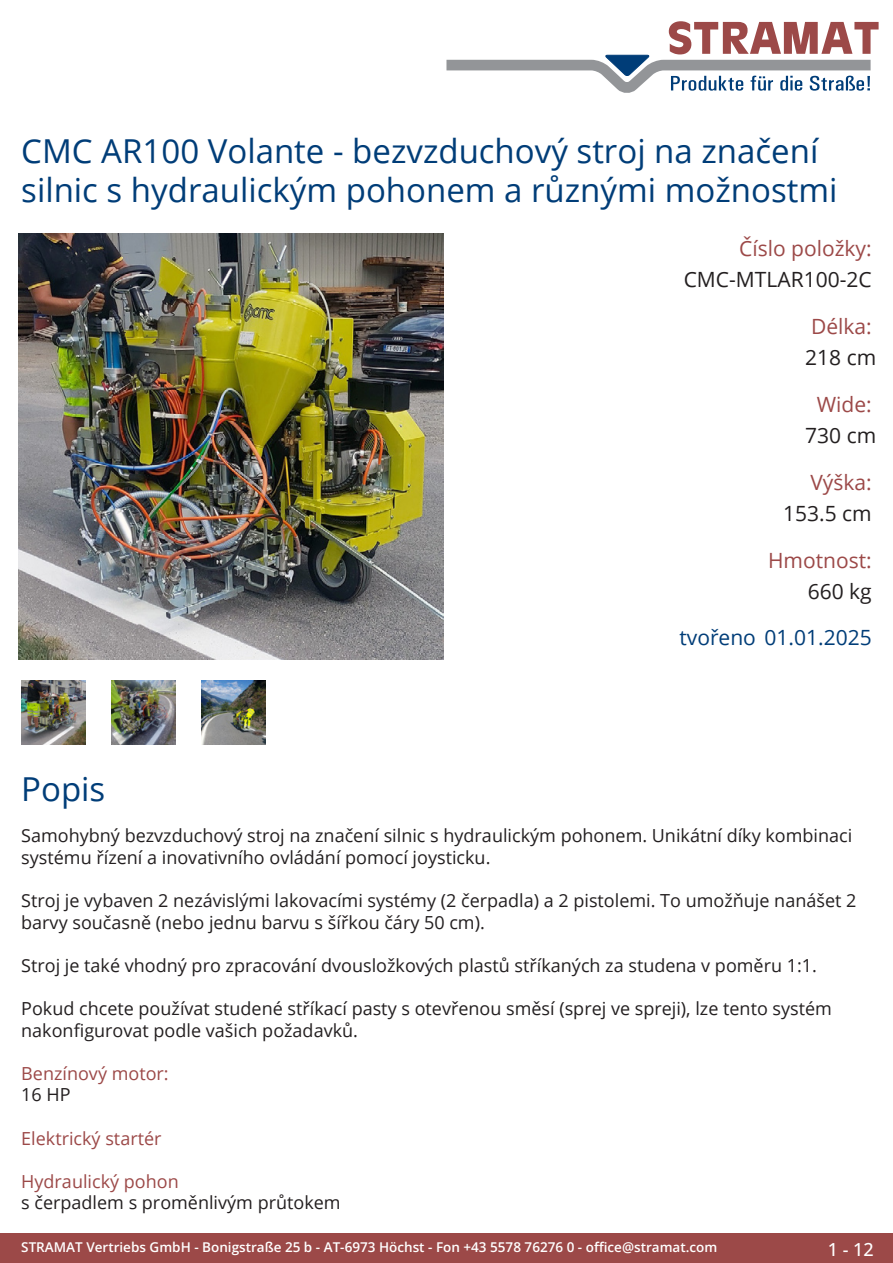
<style>
.page{position:relative;width:893px;height:1263px;background:#fff}
.page>*{position:absolute;margin:0;border:0;box-sizing:border-box;transform-origin:0 0}
.Produkttitel{font:33px/39.6px "Open Sans";color:#003d78}
.TechDaten_Überschrif{font:21px "Open Sans";color:#9c4948}
.TechDaten_Inhalt{font:21px "Open Sans";color:#231f20}
.Erstellungsdatum{font:21px "Open Sans";color:#003d78}
.Beschreibung_Text{font:18px/21.6px "Open Sans";color:#231f20}
.Beschreibung_Text-2{font:18px/21.6px "Open Sans";color:#9c4948}
.t1{font:500 18px "Open Sans";color:#fff}
.t2{font:600 13.5px "Open Sans";color:#fff}
.s1{color:#231f20}
.s2{color:#9c4948}
</style>
<div class="page">
<div style="left:0;top:1233px;width:893px;height:30px;background:#9c4948"></div>
<svg style="left:446px;top:21px;width:433px;height:72px"></svg>
<img style="left:18px;top:234px;width:425px;height:425px">
<img style="left:21px;top:680px;width:64px;height:64px">
<img style="left:112px;top:680px;width:63px;height:64px">
<img style="left:202px;top:680px;width:64px;height:64px">
<p class="Produkttitel" style="left:21px;top:130px;width:818px">CMC AR100 Volante - bezvzduchový stroj na značení silnic s hydraulickým pohonem a různými možnostmi</p>
<p class="TechDaten_Überschrif" style="left:739px;top:234px;width:134px">Číslo položky:</p>
<p class="TechDaten_Inhalt" style="left:684px;top:265px;width:190px">CMC-MTLAR100-2C</p>
<p class="TechDaten_Überschrif" style="left:811px;top:312px;width:62px">Délka:</p>
<p class="TechDaten_Inhalt" style="left:805px;top:343px;width:73px">218 cm</p>
<p class="TechDaten_Überschrif" style="left:817px;top:390px;width:56px">Wide:</p>
<p class="TechDaten_Inhalt" style="left:805px;top:421px;width:73px">730 cm</p>
<p class="TechDaten_Überschrif" style="left:810px;top:468px;width:63px">Výška:</p>
<p class="TechDaten_Inhalt" style="left:783px;top:499px;width:90px">153.5 cm</p>
<p class="TechDaten_Überschrif" style="left:768px;top:546px;width:105px">Hmotnost:</p>
<p class="TechDaten_Inhalt" style="left:808px;top:577px;width:66px">660 kg</p>
<p class="Erstellungsdatum" style="left:679px;top:623px;width:194px">tvořeno 01.01.2025</p>
<p class="Produkttitel" style="left:21px;top:768px;width:86px">Popis</p>
<p class="Beschreibung_Text" style="left:21px;top:824px;width:832px">Samohybný bezvzduchový stroj na značení silnic s hydraulickým pohonem. Unikátní díky kombinaci systému řízení a inovativního ovládání pomocí joysticku.</p>
<p class="Beschreibung_Text" style="left:21px;top:889px;width:837px">Stroj je vybaven 2 nezávislými lakovacími systémy (2 čerpadla) a 2 pistolemi. To umožňuje nanášet 2 barvy současně (nebo jednu barvu s šířkou čáry 50 cm).</p>
<p class="Beschreibung_Text" style="left:21px;top:954px;width:797px">Stroj je také vhodný pro zpracování dvousložkových plastů stříkaných za studena v poměru 1:1.</p>
<p class="Beschreibung_Text" style="left:21px;top:997px;width:812px">Pokud chcete používat studené stříkací pasty s otevřenou směsí (sprej ve spreji), lze tento systém nakonfigurovat podle vašich požadavků.</p>
<p class="Beschreibung_Text-2" style="left:21px;top:1062px;width:149px">Benzínový motor:<br><span class="s1">16 HP</span></p>
<p class="Beschreibung_Text-2" style="left:21px;top:1127px;width:142px">Elektrický startér</p>
<p class="Beschreibung_Text" style="left:21px;top:1170px;width:321px"><span class="s2">Hydraulický pohon<br></span>s čerpadlem s proměnlivým průtokem</p>
<p class="t2" style="left:21px;top:1238px;width:698px">STRAMAT Vertriebs GmbH - Bonigstraße 25 b - AT-6973 Höchst - Fon +43 5578 76276 0 - office@stramat.com</p>
<p class="t1" style="left:828px;top:1237px;width:48px">1 - 12</p>
</div>
